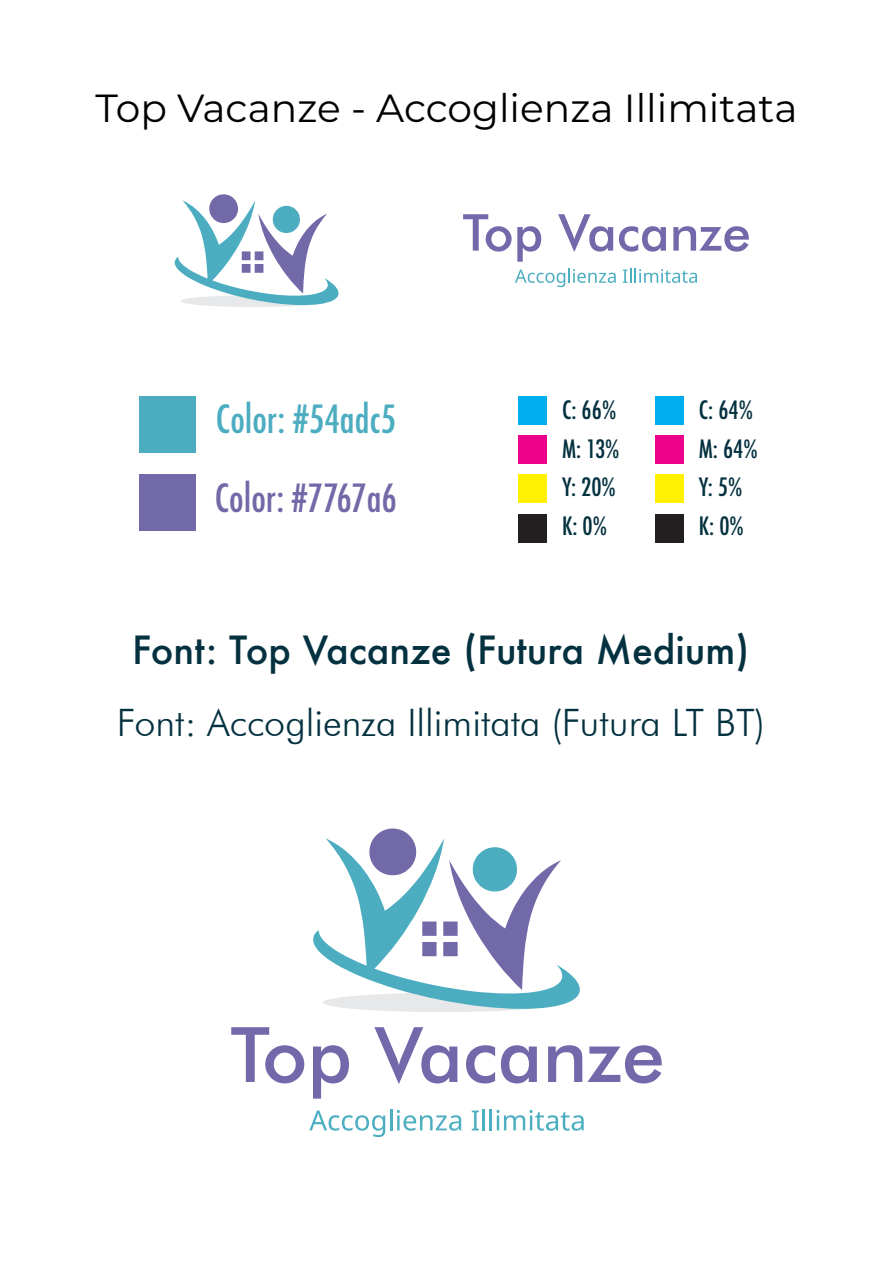
<style>
.page{position:relative;width:893px;height:1263px;background:#fff}
.page>*{position:absolute;margin:0;border:0;box-sizing:border-box;transform-origin:0 0}
.t1{font:39.15px "Montserrat";color:#000001}
.t2{font:300 37.8px "Futura BT";color:#04313f}
.t3{font:500 37.8px "Futura";color:#04313f}
.t4{font:500 condensed 37.8px "Futura";color:#4cadc1}
.t5{font:500 condensed 37.8px "Futura";color:#7269a8}
.t6{font:500 condensed 24.6px/38.4px "Futura";color:#04313f}
</style>
<div class="page">
<div style="left:139px;top:396px;width:56px;height:57px;background:#4cadc1"></div>
<div style="left:139px;top:475px;width:56px;height:56px;background:#7269a8"></div>
<div style="left:519px;top:396px;width:28px;height:28px;background:#00aeef"></div>
<div style="left:519px;top:435px;width:28px;height:29px;background:#ed028c"></div>
<div style="left:519px;top:475px;width:28px;height:28px;background:#fff101"></div>
<div style="left:519px;top:514px;width:28px;height:28px;background:#231f20"></div>
<div style="left:655px;top:396px;width:29px;height:28px;background:#00aeef"></div>
<div style="left:655px;top:435px;width:29px;height:29px;background:#ed028c"></div>
<div style="left:655px;top:475px;width:29px;height:28px;background:#fff101"></div>
<div style="left:655px;top:514px;width:29px;height:28px;background:#231f20"></div>
<svg style="left:313px;top:930px;width:267px;height:75px"></svg>
<svg style="left:323px;top:828px;width:238px;height:184px"></svg>
<svg style="left:231px;top:1027px;width:73px;height:56px"></svg>
<svg style="left:313px;top:1045px;width:36px;height:54px"></svg>
<svg style="left:374px;top:1027px;width:83px;height:57px"></svg>
<svg style="left:466px;top:1045px;width:29px;height:38px"></svg>
<svg style="left:501px;top:1045px;width:36px;height:38px"></svg>
<svg style="left:548px;top:1045px;width:114px;height:38px"></svg>
<svg style="left:309px;top:1110px;width:76px;height:27px"></svg>
<hr style="left:390px;top:1109px;width:2px;height:21px;background:#4caec1">
<svg style="left:397px;top:1110px;width:64px;height:21px"></svg>
<svg style="left:472px;top:1110px;width:7px;height:20px"></svg>
<hr style="left:482px;top:1109px;width:3px;height:21px;background:#4caec1">
<hr style="left:490px;top:1109px;width:2px;height:21px;background:#4caec1">
<svg style="left:497px;top:1110px;width:87px;height:21px"></svg>
<svg style="left:463px;top:214px;width:78px;height:48px"></svg>
<svg style="left:558px;top:214px;width:55px;height:38px"></svg>
<svg style="left:619px;top:226px;width:47px;height:26px"></svg>
<svg style="left:673px;top:226px;width:76px;height:26px"></svg>
<svg style="left:515px;top:269px;width:101px;height:18px"></svg>
<svg style="left:623px;top:269px;width:74px;height:14px"></svg>
<svg style="left:174px;top:194px;width:165px;height:113px"></svg>
<p class="t1" style="left:95px;top:81px;width:704px">Top Vacanze - Accoglienza Illimitata</p>
<p class="t4" style="left:216px;top:395px;width:182px">Color: #54adc5</p>
<p class="t6" style="left:562px;top:391px;width:59px">C: 66%<br>M: 13%<br>Y: 20%<br>K: 0%</p>
<p class="t5" style="left:215px;top:473px;width:184px">Color: #7767a6</p>
<p class="t6" style="left:699px;top:391px;width:60px">C: 64%<br>M: 64%<br>Y: 5%<br>K: 0%</p>
<p class="t3" style="left:132px;top:624px;width:619px">Font: Top Vacanze (Futura Medium)</p>
<p class="t2" style="left:117px;top:700px;width:650px">Font: Accoglienza Illimitata (Futura LT BT)</p>
</div>
